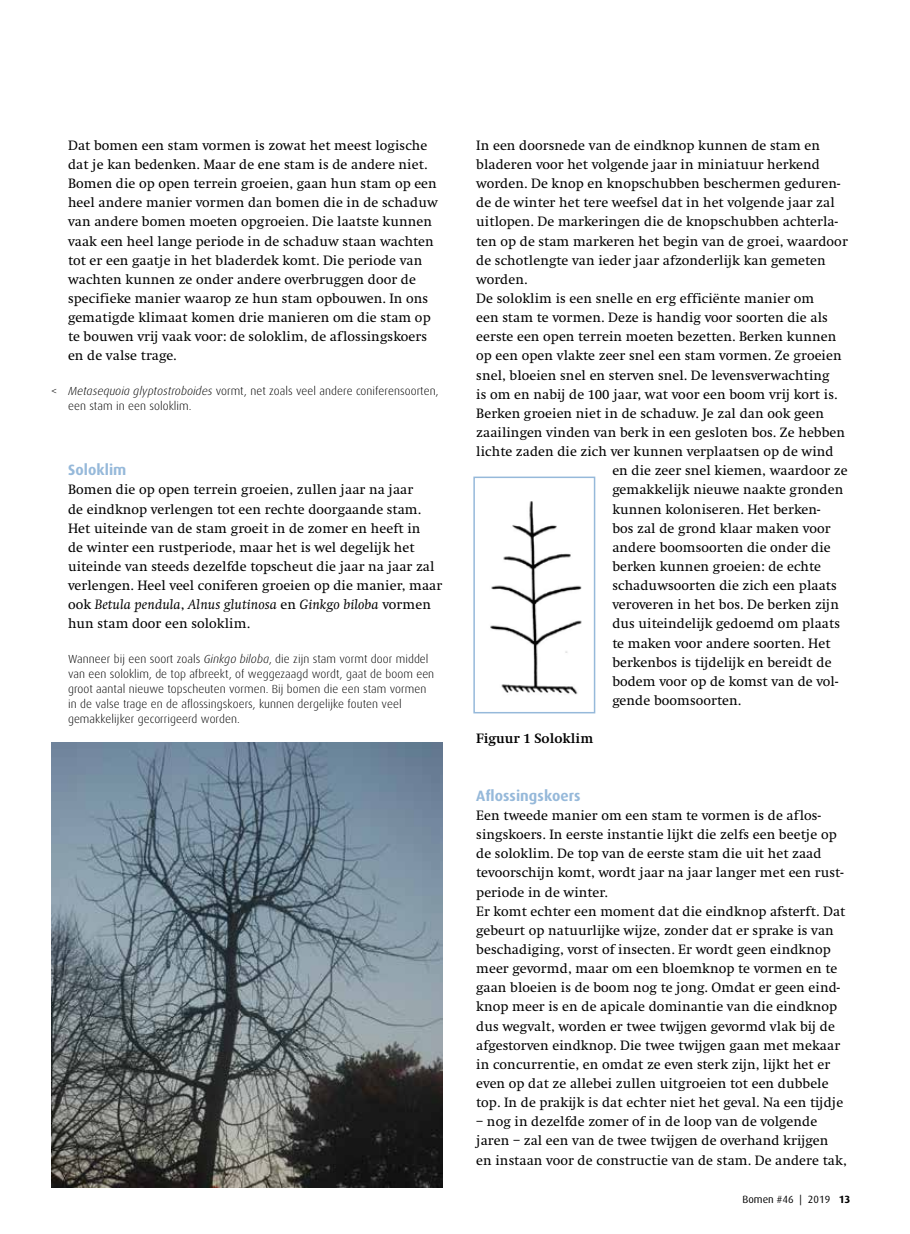
<style>
.page{position:relative;width:910px;height:1234px;background:#fff}
.page>*{position:absolute;margin:0;border:0;box-sizing:border-box;transform-origin:0 0}
.t1{font:700 15px "Dax";letter-spacing:.005em;color:#96b9da}
.t2{font:14.1px/19.2px "Swift EF";letter-spacing:.005em;color:#000}
.t3{font:700 14.1px "Swift EF";letter-spacing:.005em;color:#000}
.t4{font:300 11.7px/15px "Dax";letter-spacing:.005em;color:#000}
.t5{font:10.5px "Dax";letter-spacing:.005em;color:#000}
.s1{font-style:italic}
.s2{font-weight:700}
</style>
<div class="page">
<img style="left:51px;top:742px;width:391px;height:444px">
<img style="left:490px;top:501px;width:92px;height:194px">
<div style="left:473px;top:476px;width:122px;height:237px;border:2px solid #96b9da"></div>
<p class="t2" style="left:68px;top:136px;width:371px">Dat bomen een stam vormen is zowat het meest logische dat je kan bedenken. Maar de ene stam is de andere niet.<br>Bomen die op open terrein groeien, gaan hun stam op een heel andere manier vormen dan bomen die in de schaduw van andere bomen moeten opgroeien. Die laatste kunnen vaak een heel lange periode in de schaduw staan wachten tot er een gaatje in het bladerdek komt. Die periode van wachten kunnen ze onder andere overbruggen door de specifieke manier waarop ze hun stam opbouwen. In ons gematigde klimaat komen drie manieren om die stam op te bouwen vrij vaak voor: de soloklim, de aflossingskoers en de valse trage.</p>
<p class="t4" style="left:68px;top:383px;width:372px;text-indent:-17px">&lt; <span class="s1">Metasequoia glyptostroboides</span> vormt, net zoals veel andere coniferensoorten, een stam in een soloklim.</p>
<p class="t1" style="left:68px;top:461px;width:60px">Soloklim</p>
<p class="t2" style="left:68px;top:480px;width:376px">Bomen die op open terrein groeien, zullen jaar na jaar<br>de eindknop verlengen tot een rechte doorgaande stam.<br>Het uiteinde van de stam groeit in de zomer en heeft in<br>de winter een rustperiode, maar het is wel degelijk het uiteinde van steeds dezelfde topscheut die jaar na jaar zal verlengen. Heel veel coniferen groeien op die manier, maar ook <span class="s1">Betula pendula</span>, <span class="s1">Alnus glutinosa</span> en <span class="s1">Ginkgo biloba</span> vormen hun stam door een soloklim.</p>
<p class="t4" style="left:68px;top:651px;width:368px">Wanneer bij een soort zoals <span class="s1">Ginkgo biloba</span>, die zijn stam vormt door middel van een soloklim, de top afbreekt, of weggezaagd wordt, gaat de boom een groot aantal nieuwe topscheuten vormen. Bij bomen die een stam vormen in de valse trage en de aflossingskoers, kunnen dergelijke fouten veel gemakkelijker gecorrigeerd worden.</p>
<p class="t2" style="left:476px;top:136px;width:345px">In een doorsnede van de eindknop kunnen de stam en</p>
<p class="t2" style="left:476px;top:155px;width:345px">bladeren voor het volgende jaar in miniatuur herkend</p>
<p class="t2" style="left:476px;top:174px;width:365px">worden. De knop en knopschubben beschermen geduren-</p>
<p class="t2" style="left:476px;top:193px;width:360px">de de winter het tere weefsel dat in het volgende jaar zal</p>
<p class="t2" style="left:476px;top:212px;width:363px">uitlopen. De markeringen die de knopschubben achterla-</p>
<p class="t2" style="left:476px;top:231px;width:373px">ten op de stam markeren het begin van de groei, waardoor</p>
<p class="t2" style="left:476px;top:251px;width:351px">de schotlengte van ieder jaar afzonderlijk kan gemeten</p>
<p class="t2" style="left:476px;top:270px;width:53px">worden.</p>
<p class="t2" style="left:476px;top:289px;width:340px">De soloklim is een snelle en erg efficiënte manier om</p>
<p class="t2" style="left:476px;top:308px;width:353px">een stam te vormen. Deze is handig voor soorten die als</p>
<p class="t2" style="left:476px;top:327px;width:362px">eerste een open terrein moeten bezetten. Berken kunnen</p>
<p class="t2" style="left:476px;top:346px;width:367px">op een open vlakte zeer snel een stam vormen. Ze groeien</p>
<p class="t2" style="left:476px;top:365px;width:355px">snel, bloeien snel en sterven snel. De levensverwachting</p>
<p class="t2" style="left:476px;top:384px;width:363px">is om en nabij de 100 jaar, wat voor een boom vrij kort is.</p>
<p class="t2" style="left:476px;top:404px;width:349px">Berken groeien niet in de schaduw. Je zal dan ook geen</p>
<p class="t2" style="left:476px;top:423px;width:370px">zaailingen vinden van berk in een gesloten bos. Ze hebben</p>
<p class="t2" style="left:476px;top:442px;width:359px">lichte zaden die zich ver kunnen verplaatsen op de wind</p>
<p class="t2" style="left:612px;top:461px;width:237px">en die zeer snel kiemen, waardoor ze</p>
<p class="t2" style="left:612px;top:480px;width:233px">gemakkelijk nieuwe naakte gronden</p>
<p class="t2" style="left:612px;top:499px;width:209px">kunnen koloniseren. Het berken-</p>
<p class="t2" style="left:612px;top:518px;width:220px">bos zal de grond klaar maken voor</p>
<p class="t2" style="left:612px;top:538px;width:220px">andere boomsoorten die onder die</p>
<p class="t2" style="left:612px;top:557px;width:210px">berken kunnen groeien: de echte</p>
<p class="t2" style="left:612px;top:576px;width:226px">schaduwsoorten die zich een plaats</p>
<p class="t2" style="left:612px;top:595px;width:228px">veroveren in het bos. De berken zijn</p>
<p class="t2" style="left:612px;top:614px;width:229px">dus uiteindelijk gedoemd om plaats</p>
<p class="t2" style="left:612px;top:633px;width:220px">te maken voor andere soorten. Het</p>
<p class="t2" style="left:612px;top:652px;width:221px">berkenbos is tijdelijk en bereidt de</p>
<p class="t2" style="left:612px;top:671px;width:227px">bodem voor op de komst van de vol-</p>
<p class="t2" style="left:612px;top:691px;width:130px">gende boomsoorten.</p>
<p class="t3" style="left:476px;top:731px;width:118px">Figuur 1 Soloklim</p>
<p class="t1" style="left:476px;top:787px;width:106px">Aflossingskoers</p>
<p class="t2" style="left:476px;top:805px;width:371px">Een tweede manier om een stam te vormen is de aflos&shy;singskoers. In eerste instantie lijkt die zelfs een beetje op de soloklim. De top van de eerste stam die uit het zaad tevoorschijn komt, wordt jaar na jaar langer met een rust&shy;periode in de winter.<br>Er komt echter een moment dat die eindknop afsterft. Dat gebeurt op natuurlijke wijze, zonder dat er sprake is van beschadiging, vorst of insecten. Er wordt geen eindknop meer gevormd, maar om een bloemknop te vormen en te gaan bloeien is de boom nog te jong. Omdat er geen eind&shy;knop meer is en de apicale dominantie van die eindknop dus wegvalt, worden er twee twijgen gevormd vlak bij de afgestorven eindknop. Die twee twijgen gaan met mekaar in concurrentie, en omdat ze even sterk zijn, lijkt het er even op dat ze allebei zullen uitgroeien tot een dubbele top. In de prakijk is dat echter niet het geval. Na een tijdje</p>
<p class="t2" style="left:476px;top:1112px;width:372px">– nog in dezelfde zomer of in de loop van de volgende jaren – zal een van de twee twijgen de overhand krijgen en instaan voor de constructie van de stam. De andere tak,</p>
<p class="t5" style="left:742px;top:1193px;width:110px">Bomen #46 | 2019 <span class="s2">13</span></p>
</div>
